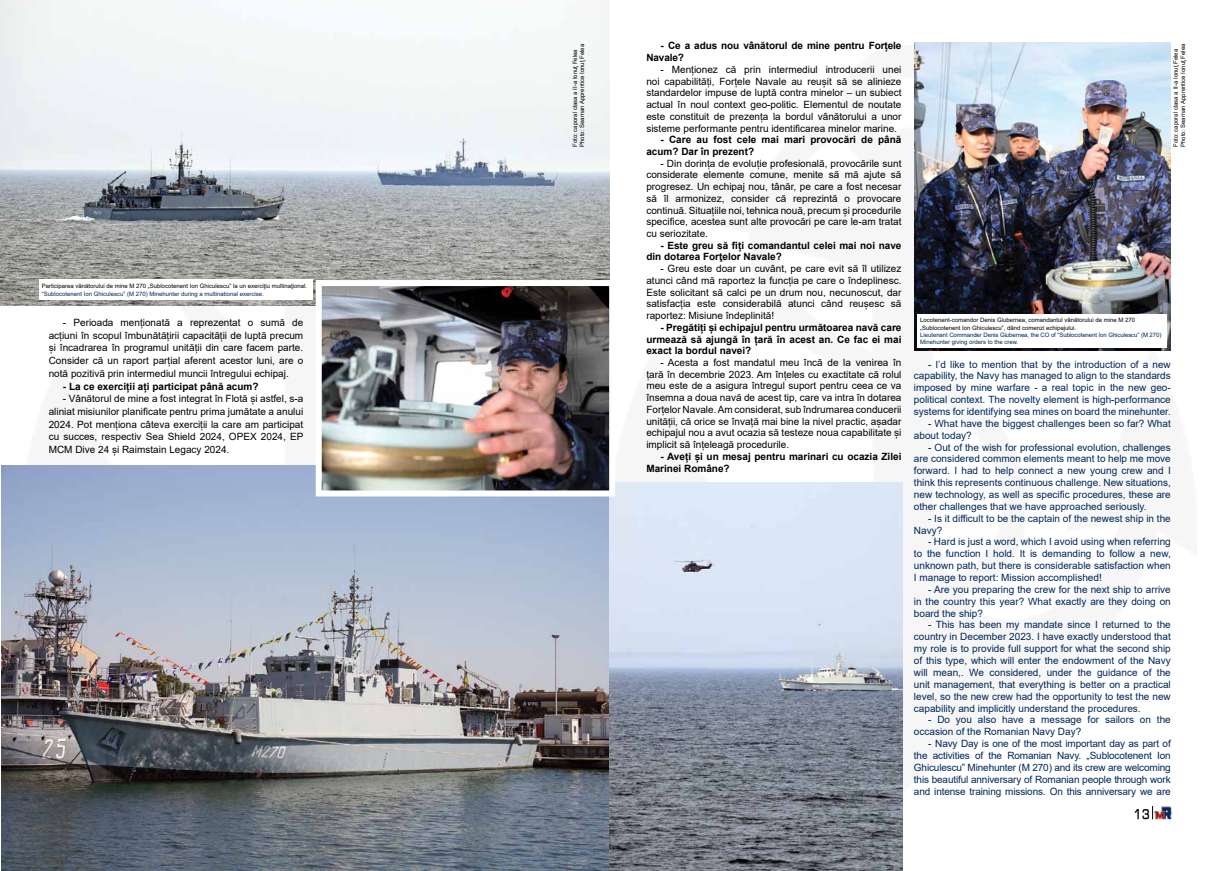
<style>
.page{position:relative;width:1219px;height:871px;background:#fff}
.page>*{position:absolute;margin:0;border:0;box-sizing:border-box;transform-origin:0 0}
.t1{font:700 13px "Eurasia";color:#000}
.t2{font:10px/11.7px "Arial";color:#000;text-align:justify}
.t3{font:10px/11.9px "Arial";color:#002659;text-align:justify}
.t4{font:700 10px/11.7px "Arial";color:#000}
.t5{font:6px/7.3px "Arial";color:#000}
.t6{font:6px/7.2px "Arial";color:#002659}
</style>
<div class="page">
<img style="left:0;top:0;width:609px;height:305px">
<img style="left:1px;top:466px;width:608px;height:404px">
<img style="left:316px;top:280px;width:293px;height:216px">
<div style="left:39px;top:279px;width:274px;height:21px;background:#fff"></div>
<img style="left:1160px;top:806px;width:11px;height:13px">
<div style="left:1154px;top:808px;width:11px;height:22px;background:#fff;opacity:.75"></div>
<svg style="left:1152px;top:806px;width:1px;height:13px"></svg>
<img style="left:915px;top:43px;width:256px;height:307px">
<img style="left:610px;top:482px;width:293px;height:388px">
<svg style="left:609px;top:286px;width:6px;height:210px"></svg>
<div style="left:917px;top:314px;width:250px;height:34px;background:#fff"></div>
<p class="t5" style="left:42px;top:282px;width:267px">Participarea vânătorului de mine M 270 „Sublocotenent Ion Ghiculescu” la un exerciţiu multinaţional.</p>
<p class="t6" style="left:42px;top:290px;width:224px">“Sublocotenent Ion Ghiculescu” (M 270) Minehunter during a multinational exercise.</p>
<p class="t2" style="left:49px;top:316px;width:256px;line-height:12.7px;text-indent:14px">- Perioada menționată a reprezentat o sumă de acțiuni în scopul îmbunătățirii capacității de luptă precum și încadrarea în programul unității din care facem parte.<br>Consider că un raport parțial aferent acestor luni, are o notă pozitivă prin intermediul muncii întregului echipaj.</p>
<p class="t4" style="left:63px;top:380px;width:197px">- La ce exerciții ați participat până acum?</p>
<p class="t2" style="left:49px;top:392px;width:256px;line-height:12.7px;text-indent:14px">- Vânătorul de mine a fost integrat în Flotă și astfel, s-a aliniat misiunilor planificate pentru prima jumătate a anului 2024. Pot menționa câteva exerciții la care am participat cu succes, respectiv Sea Shield 2024, OPEX 2024, EP MCM Dive 24 și Raimstain Legacy 2024.</p>
<p class="t5" style="left:571px;top:147px;width:105px;rotate:-90deg">Foto: caporal clasa a II-a Ionuţ Felea<br>Photo: Seaman Apprentice Ionuţ Felea</p>
<p class="t4" style="left:646px;top:40px;width:257px;line-height:12.1px;text-indent:14px">- Ce a adus nou vânătorul de mine pentru Forțele<br>Navale?</p>
<p class="t2" style="left:646px;top:63px;width:257px;text-indent:14px">- Menționez că prin intermediul introducerii unei noi capabilități, Forțele Navale au reușit să se alinieze standardelor impuse de luptă contra minelor – un subiect actual în noul context geo-politic. Elementul de noutate este constituit de prezența la bordul vânătorului a unor sisteme performante pentru identificarea minelor marine.</p>
<p class="t4" style="left:646px;top:134px;width:257px;text-indent:14px">- Care au fost cele mai mari provocări de până acum? Dar în prezent?</p>
<p class="t2" style="left:646px;top:157px;width:257px;text-indent:14px">- Din dorința de evoluție profesională, provocările sunt considerate elemente comune, menite să mă ajute să progresez. Un echipaj nou, tânăr, pe care a fost necesar să îl armonizez, consider că reprezintă o provocare continuă. Situațiile noi, tehnica nouă, precum și procedurile specifice, acestea sunt alte provocări pe care le-am tratat cu seriozitate.</p>
<p class="t4" style="left:646px;top:239px;width:257px;text-indent:14px">- Este greu să fiți comandantul celei mai noi nave din dotarea Forţelor Navale?</p>
<p class="t2" style="left:646px;top:263px;width:257px;text-indent:14px">- Greu este doar un cuvânt, pe care evit să îl utilizez atunci când mă raportez la funcția pe care o îndeplinesc.<br>Este solicitant să calci pe un drum nou, necunoscut, dar satisfacția este considerabilă atunci când reușesc să raportez: Misiune îndeplinită!</p>
<p class="t4" style="left:646px;top:321px;width:257px;text-align:justify;text-indent:14px">- Pregătiți și echipajul pentru următoarea navă care urmează să ajungă în țară în acest an. Ce fac ei mai exact la bordul navei?</p>
<p class="t2" style="left:646px;top:356px;width:257px;text-indent:14px">- Acesta a fost mandatul meu încă de la venirea în țară în decembrie 2023. Am înțeles cu exactitate că rolul meu este de a asigura întregul suport pentru ceea ce va însemna a doua navă de acest tip, care va intra în dotarea Forțelor Navale. Am considerat, sub îndrumarea conducerii unității, că orice se învață mai bine la nivel practic, așadar echipajul nou a avut ocazia să testeze noua capabilitate și implicit să înțeleagă procedurile.</p>
<p class="t4" style="left:646px;top:450px;width:257px;line-height:12.1px;text-indent:14px">- Aveți și un mesaj pentru marinari cu ocazia Zilei<br>Marinei Române?</p>
<p class="t5" style="left:1172px;top:147px;width:105px;rotate:-90deg">Foto: caporal clasa a II-a Ionuţ Felea<br>Photo: Seaman Apprentice Ionuţ Felea</p>
<p class="t5" style="left:920px;top:316px;width:217px">Locotenent-comandor Denis Giubernea, comandantul vânătorului de mine M 270 „Sublocotenent Ion Ghiculescu”, dând comenzi echipajului.</p>
<p class="t6" style="left:920px;top:331px;width:243px">Lieutenant Commander Denis Giubernea, the CO of “Sublocotenent Ion Ghiculescu” (M 270)<br>Minehunter giving orders to the crew.</p>
<p class="t3" style="left:914px;top:358px;width:258px;text-indent:14px">- I’d like to mention that by the introduction of a new capability, the Navy has managed to align to the standards imposed by mine warfare - a real topic in the new geo&shy;political context. The novelty element is high-performance systems for identifying sea mines on board the minehunter.</p>
<p class="t3" style="left:914px;top:417px;width:258px;text-indent:14px">- What have the biggest challenges been so far? What about today?</p>
<p class="t3" style="left:914px;top:441px;width:258px;text-indent:14px">- Out of the wish for professional evolution, challenges are considered common elements meant to help me move forward. I had to help connect a new young crew and I think this represents continuous challenge. New situations, new technology, as well as specific procedures, these are other challenges that we have approached seriously.</p>
<p class="t3" style="left:914px;top:512px;width:258px;text-indent:14px">- Is it difficult to be the captain of the newest ship in the<br>Navy?</p>
<p class="t3" style="left:914px;top:535px;width:258px;text-indent:14px">- Hard is just a word, which I avoid using when referring to the function I hold. It is demanding to follow a new, unknown path, but there is considerable satisfaction when I manage to report: Mission accomplished!</p>
<p class="t3" style="left:914px;top:583px;width:258px;text-indent:14px">- Are you preparing the crew for the next ship to arrive in the country this year? What exactly are they doing on board the ship?</p>
<p class="t3" style="left:914px;top:618px;width:258px;text-indent:14px">- This has been my mandate since I returned to the country in December 2023. I have exactly understood that my role is to provide full support for what the second ship of this type, which will enter the endowment of the Navy will mean,. We considered, under the guidance of the unit management, that everything is better on a practical level, so the new crew had the opportunity to test the new capability and implicitly understand the procedures.</p>
<p class="t3" style="left:914px;top:713px;width:258px;text-indent:14px">- Do you also have a message for sailors on the occasion of the Romanian Navy Day?</p>
<p class="t3" style="left:914px;top:737px;width:258px;text-indent:14px">- Navy Day is one of the most important day as part of the activities of the Romanian Navy. „Sublocotenent Ion Ghiculescu” Minehunter (M 270) and its crew are welcoming this beautiful anniversary of Romanian people through work and intense training missions. On this anniversary we are</p>
<h1 class="t1" style="left:1134px;top:805px;width:18px">13</h1>
</div>
